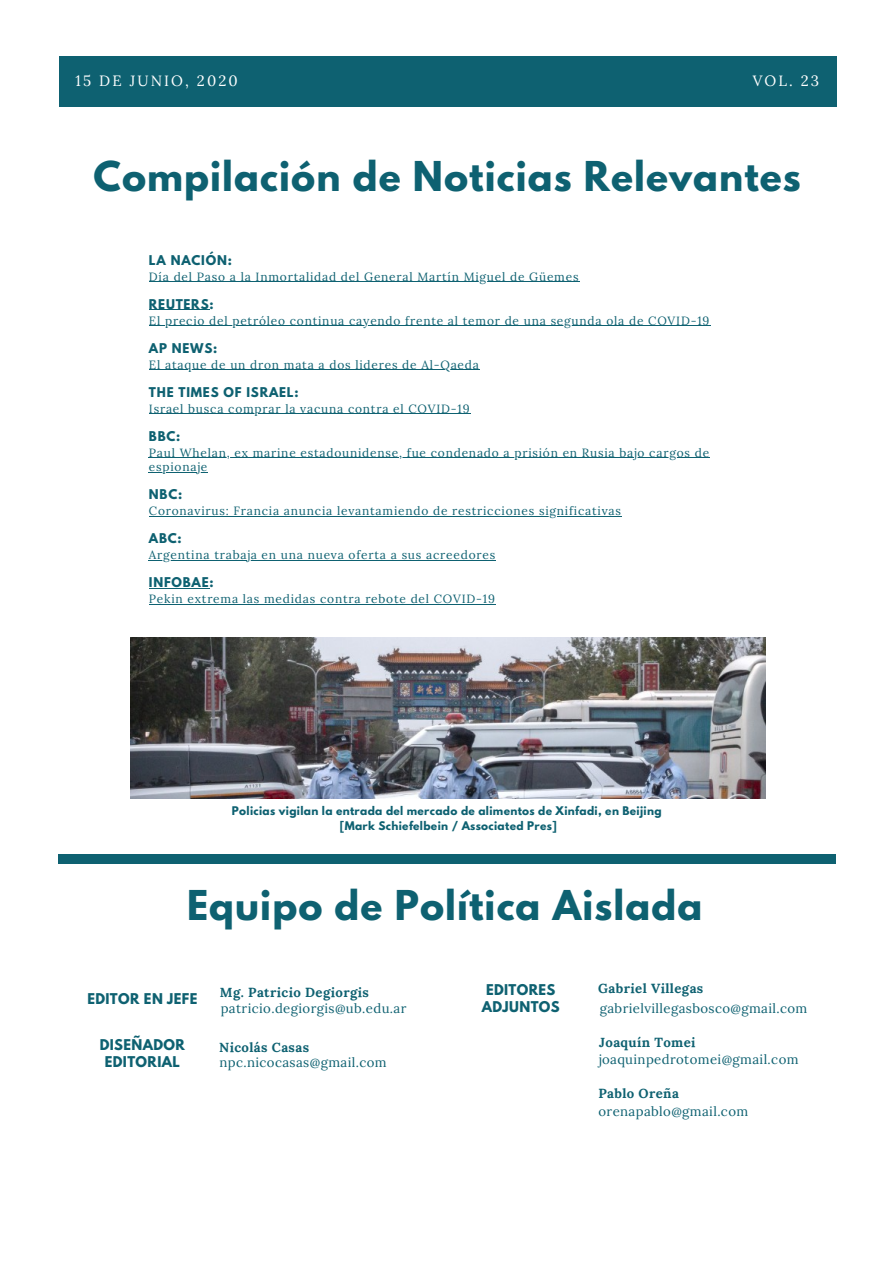
<style>
.page{position:relative;width:894px;height:1264px;background:#fff}
.page>*{position:absolute;margin:0;border:0;box-sizing:border-box;transform-origin:0 0}
.t1{font:700 36.45px "League Spartan";letter-spacing:.03em;color:#0e6171}
.t2{font:14.85px "Lora";letter-spacing:.14em;color:#fff}
.t3{font:13.2px "Lora";letter-spacing:.03em;color:#0e6171}
.t4{font:700 13.2px "Lora";letter-spacing:.03em;color:#0e6171}
.t5{font:700 13.2px/17.2px "League Spartan";letter-spacing:.03em;color:#0e6171;text-align:center}
.t6{font:12px/14.7px "Lora";letter-spacing:.065em;color:#0e6171}
.t7{font:700 12px "League Spartan";letter-spacing:.065em;color:#0e6171}
.t8{font:700 10.5px/14.5px "League Spartan";letter-spacing:.03em;color:#0e6171;text-align:center}
</style>
<div class="page">
<hr style="left:149px;top:281px;width:430px;height:1px;background:#0e6171">
<hr style="left:149px;top:309px;width:60px;height:1px;background:#0e6171">
<hr style="left:149px;top:325px;width:561px;height:1px;background:#0e6171">
<hr style="left:149px;top:369px;width:330px;height:1px;background:#0e6171">
<hr style="left:149px;top:413px;width:321px;height:1px;background:#0e6171">
<hr style="left:149px;top:457px;width:560px;height:1px;background:#0e6171">
<hr style="left:149px;top:472px;width:59px;height:1px;background:#0e6171">
<hr style="left:149px;top:516px;width:472px;height:1px;background:#0e6171">
<hr style="left:149px;top:560px;width:347px;height:1px;background:#0e6171">
<hr style="left:149px;top:588px;width:60px;height:1px;background:#0e6171">
<hr style="left:149px;top:604px;width:346px;height:1px;background:#0e6171">
<div style="left:59px;top:853px;width:776px;height:10px;background:#0e6171"></div>
<img style="left:131px;top:637px;width:634px;height:161px">
<div style="left:60px;top:56px;width:776px;height:50px;background:#0e6171"></div>
<p class="t2" style="left:75px;top:71px;width:164px">15 DE JUNIO, 2020</p>
<p class="t2" style="left:752px;top:71px;width:68px">VOL. 23</p>
<h1 class="t1" style="left:93px;top:158px;width:708px">Compilación de Noticias Relevantes</h1>
<p class="t7" style="left:149px;top:254px;width:84px">LA NACIÓN:</p>
<p class="t6" style="left:149px;top:269px;width:431px">Día del Paso a la Inmortalidad del General Martín Miguel de Güemes</p>
<p class="t7" style="left:149px;top:298px;width:66px">REUTERS:</p>
<p class="t6" style="left:149px;top:313px;width:561px">El precio del petróleo continua cayendo frente al temor de una segunda ola de COVID-19</p>
<p class="t7" style="left:149px;top:342px;width:70px">AP NEWS:</p>
<p class="t6" style="left:149px;top:357px;width:331px">El ataque de un dron mata a dos lideres de Al-Qaeda</p>
<p class="t7" style="left:149px;top:386px;width:151px">THE TIMES OF ISRAEL:</p>
<p class="t6" style="left:149px;top:401px;width:322px">Israel busca comprar la vacuna contra el COVID-19</p>
<p class="t7" style="left:149px;top:429px;width:33px">BBC:</p>
<p class="t6" style="left:149px;top:445px;width:561px">Paul Whelan, ex marine estadounidense, fue condenado a prisión en Rusia bajo cargos de espionaje</p>
<p class="t7" style="left:149px;top:488px;width:35px">NBC:</p>
<p class="t6" style="left:149px;top:503px;width:473px">Coronavirus: Francia anuncia levantamiendo de restricciones significativas</p>
<p class="t7" style="left:149px;top:532px;width:34px">ABC:</p>
<p class="t6" style="left:149px;top:547px;width:347px">Argentina trabaja en una nueva oferta a sus acreedores</p>
<p class="t7" style="left:149px;top:576px;width:66px">INFOBAE:</p>
<p class="t6" style="left:149px;top:591px;width:347px">Pekin extrema las medidas contra rebote del COVID-19</p>
<p class="t8" style="left:232px;top:805px;width:431px">Policias vigilan la entrada del mercado de alimentos de Xinfadi, en Beijing [Mark Schiefelbein / Associated Pres]</p>
<h1 class="t1" style="left:187px;top:887px;width:516px">Equipo de Política Aislada</h1>
<p class="t5" style="left:87px;top:991px;width:111px">EDITOR EN JEFE</p>
<p class="t4" style="left:220px;top:983px;width:150px">Mg. Patricio Degiorgis</p>
<p class="t3" style="left:221px;top:999px;width:187px">patricio.degiorgis@ub.edu.ar</p>
<p class="t5" style="left:481px;top:982px;width:79px">EDITORES<br>ADJUNTOS</p>
<p class="t4" style="left:598px;top:980px;width:107px">Gabriel Villegas</p>
<p class="t3" style="left:599px;top:999px;width:209px">gabrielvillegasbosco@gmail.com</p>
<p class="t5" style="left:100px;top:1037px;width:87px">DISEÑADOR<br>EDITORIAL</p>
<p class="t4" style="left:219px;top:1038px;width:91px">Nicolás Casas</p>
<p class="t3" style="left:219px;top:1053px;width:169px">npc.nicocasas@gmail.com</p>
<p class="t4" style="left:599px;top:1033px;width:98px">Joaquín Tomei</p>
<p class="t3" style="left:598px;top:1050px;width:201px">joaquinpedrotomei@gmail.com</p>
<p class="t4" style="left:598px;top:1085px;width:82px">Pablo Oreña</p>
<p class="t3" style="left:598px;top:1102px;width:151px">orenapablo@gmail.com</p>
</div>
